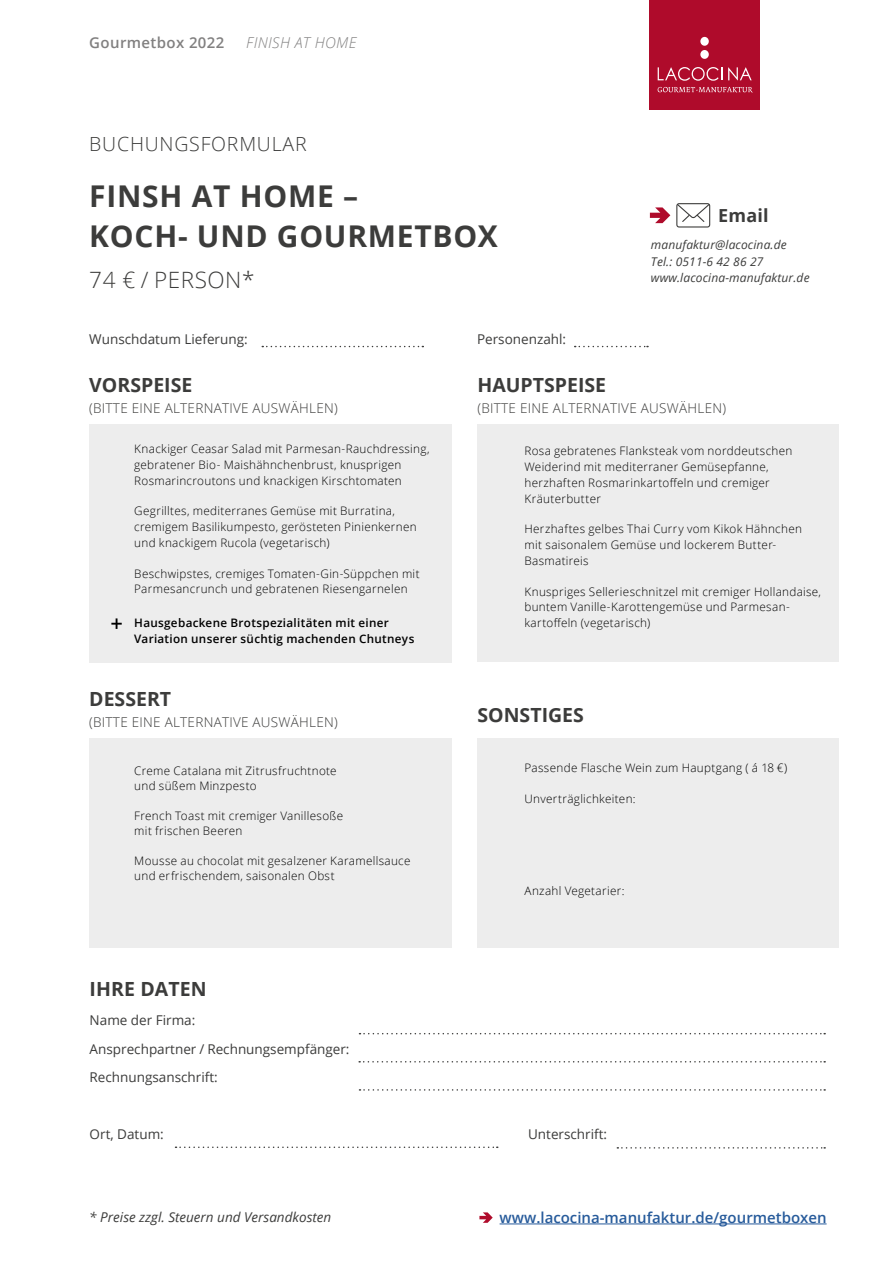
<style>
.page{position:relative;width:893px;height:1263px;background:#fff}
.page>*{position:absolute;margin:0;border:0;box-sizing:border-box;transform-origin:0 0}
.t1{font:700 30px/40.5px "Open Sans";letter-spacing:.025em;color:#3c3c3b}
.t2{font:300 22.5px "Open Sans";letter-spacing:.025em;color:#3c3c3b}
.t3{font:700 19.5px "Open Sans";color:#3c3c3b}
.t4{font:300 19.5px "Open Sans";letter-spacing:.04em;color:#3c3c3b}
.t5{font:700 18px "Open Sans";letter-spacing:.01em;color:#3c3c3b}
.t6{font:600 15px "Open Sans";color:#275b9b}
.t7{font:600 15px "Open Sans";letter-spacing:.025em;color:#818080}
.t8{font:italic 300 15px "Open Sans";letter-spacing:.025em;color:#818080}
.t9{font:13.5px/28.5px "Open Sans";color:#3c3c3b}
.t10{font:300 13.5px "Open Sans";letter-spacing:.02em;color:#3c3c3b}
.t11{font:italic 13.5px "Open Sans";color:#3c3c3b}
.t12{font:italic 12px/16.5px "Open Sans";letter-spacing:.01em;color:#3c3c3b}
.t13{font:300 11.7px/15.8px "Open Sans";letter-spacing:.025em;color:#000}
.t14{font:600 11.7px/15.8px "Open Sans";letter-spacing:.025em;color:#000}
</style>
<div class="page">
<div style="left:649px;top:0;width:111px;height:110px;background:#af0b2b"></div>
<svg style="left:658px;top:67px;width:94px;height:14px"></svg>
<div style="left:700px;top:50px;width:9px;height:9px;background:#fff;border-radius:50%"></div>
<div style="left:700px;top:37px;width:9px;height:9px;background:#fff;border-radius:50%"></div>
<svg style="left:658px;top:87px;width:95px;height:5px"></svg>
<svg style="left:262px;top:346px;width:161px;height:1px"></svg>
<svg style="left:575px;top:346px;width:73px;height:1px"></svg>
<svg style="left:650px;top:207px;width:20px;height:16px"></svg>
<svg style="left:676px;top:203px;width:34px;height:25px"></svg>
<div style="left:89px;top:425px;width:363px;height:238px;background:#ededed"></div>
<div style="left:477px;top:425px;width:362px;height:237px;background:#ededed"></div>
<div style="left:89px;top:739px;width:363px;height:209px;background:#ededed"></div>
<div style="left:477px;top:739px;width:362px;height:209px;background:#ededed"></div>
<svg style="left:359px;top:1033px;width:466px;height:1px"></svg>
<svg style="left:359px;top:1061px;width:466px;height:1px"></svg>
<svg style="left:359px;top:1089px;width:466px;height:2px"></svg>
<svg style="left:176px;top:1146px;width:322px;height:2px"></svg>
<svg style="left:617px;top:1147px;width:208px;height:1px"></svg>
<svg style="left:111px;top:618px;width:11px;height:11px"></svg>
<hr style="left:500px;top:1223px;width:327px;height:1px;background:#275b9b">
<svg style="left:479px;top:1212px;width:14px;height:11px"></svg>
<p class="t7" style="left:89px;top:32px;width:137px">Gourmetbox 2022</p>
<p class="t8" style="left:246px;top:32px;width:112px">FINISH AT HOME</p>
<h3 class="t4" style="left:89px;top:131px;width:219px">BUCHUNGSFORMULAR</h3>
<h1 class="t1" style="left:89px;top:175px;width:410px">FINSH AT HOME –<br>KOCH- UND GOURMETBOX</h1>
<h2 class="t2" style="left:89px;top:264px;width:167px">74 € / PERSON*</h2>
<p class="t9" style="left:89px;top:324px;width:160px">Wunschdatum Lieferung:</p>
<p class="t9" style="left:477px;top:324px;width:91px">Personenzahl:</p>
<h3 class="t5" style="left:718px;top:203px;width:52px">Email</h3>
<p class="t12" style="left:651px;top:236px;width:160px">manufaktur@lacocina.de<br>Tel.: 0511-6 42 86 27 www.lacocina-manufaktur.de</p>
<h3 class="t3" style="left:89px;top:371px;width:105px">VORSPEISE</h3>
<p class="t10" style="left:89px;top:399px;width:250px">(BITTE EINE ALTERNATIVE AUSWÄHLEN)</p>
<p class="t13" style="left:134px;top:441px;width:297px">Knackiger Ceasar Salad mit Parmesan-Rauchdressing, gebratener Bio- Maishähnchenbrust, knusprigen<br>Rosmarincroutons und knackigen Kirschtomaten</p>
<p class="t13" style="left:134px;top:503px;width:284px">Gegrilltes, mediterranes Gemüse mit Burratina, cremigem Basilikumpesto, gerösteten Pinienkernen und knackigem Rucola (vegetarisch)</p>
<p class="t13" style="left:134px;top:565px;width:287px">Beschwipstes, cremiges Tomaten-Gin-Süppchen mit<br>Parmesancrunch und gebratenen Riesengarnelen</p>
<p class="t14" style="left:134px;top:615px;width:282px">Hausgebackene Brotspezialitäten mit einer<br>Variation unserer süchtig machenden Chutneys</p>
<h3 class="t3" style="left:477px;top:371px;width:130px">HAUPTSPEISE</h3>
<p class="t10" style="left:477px;top:399px;width:250px">(BITTE EINE ALTERNATIVE AUSWÄHLEN)</p>
<p class="t13" style="left:524px;top:443px;width:269px">Rosa gebratenes Flanksteak vom norddeutschen Weiderind mit mediterraner Gemüsepfanne, herzhaften Rosmarinkartoffeln und cremiger Kräuterbutter</p>
<p class="t13" style="left:524px;top:521px;width:279px">Herzhaftes gelbes Thai Curry vom Kikok Hähnchen mit saisonalem Gemüse und lockerem Butter-<br>Basmatireis</p>
<p class="t13" style="left:524px;top:583px;width:298px">Knuspriges Sellerieschnitzel mit cremiger Hollandaise, buntem Vanille-Karottengemüse und Parmesan&shy;kartoffeln (vegetarisch)</p>
<h3 class="t3" style="left:89px;top:685px;width:83px">DESSERT</h3>
<p class="t10" style="left:89px;top:712px;width:250px">(BITTE EINE ALTERNATIVE AUSWÄHLEN)</p>
<h3 class="t3" style="left:477px;top:701px;width:108px">SONSTIGES</h3>
<p class="t13" style="left:134px;top:763px;width:204px;line-height:15px">Creme Catalana mit Zitrusfruchtnote und süßem Minzpesto</p>
<p class="t13" style="left:134px;top:808px;width:210px;line-height:15px">French Toast mit cremiger Vanillesoße mit frischen Beeren</p>
<p class="t13" style="left:134px;top:853px;width:278px;line-height:15px">Mousse au chocolat mit gesalzener Karamellsauce und erfrischendem, saisonalen Obst</p>
<h3 class="t3" style="left:90px;top:975px;width:119px">IHRE DATEN</h3>
<p class="t9" style="left:90px;top:1006px;width:261px">Name der Firma:<br>Ansprechpartner / Rechnungsempfänger:<br>Rechnungsanschrift:</p>
<p class="t13" style="left:524px;top:760px;width:264px">Passende Flasche Wein zum Hauptgang ( á 18 €)</p>
<p class="t13" style="left:524px;top:791px;width:112px">Unverträglichkeiten:</p>
<p class="t13" style="left:524px;top:883px;width:102px">Anzahl Vegetarier:</p>
<p class="t9" style="left:90px;top:1119px;width:76px">Ort, Datum:</p>
<p class="t9" style="left:528px;top:1119px;width:80px">Unterschrift:</p>
<p class="t11" style="left:89px;top:1207px;width:244px">* Preise zzgl. Steuern und Versandkosten</p>
<p class="t6" style="left:500px;top:1207px;width:328px">www.lacocina-manufaktur.de/gourmetboxen</p>
</div>
